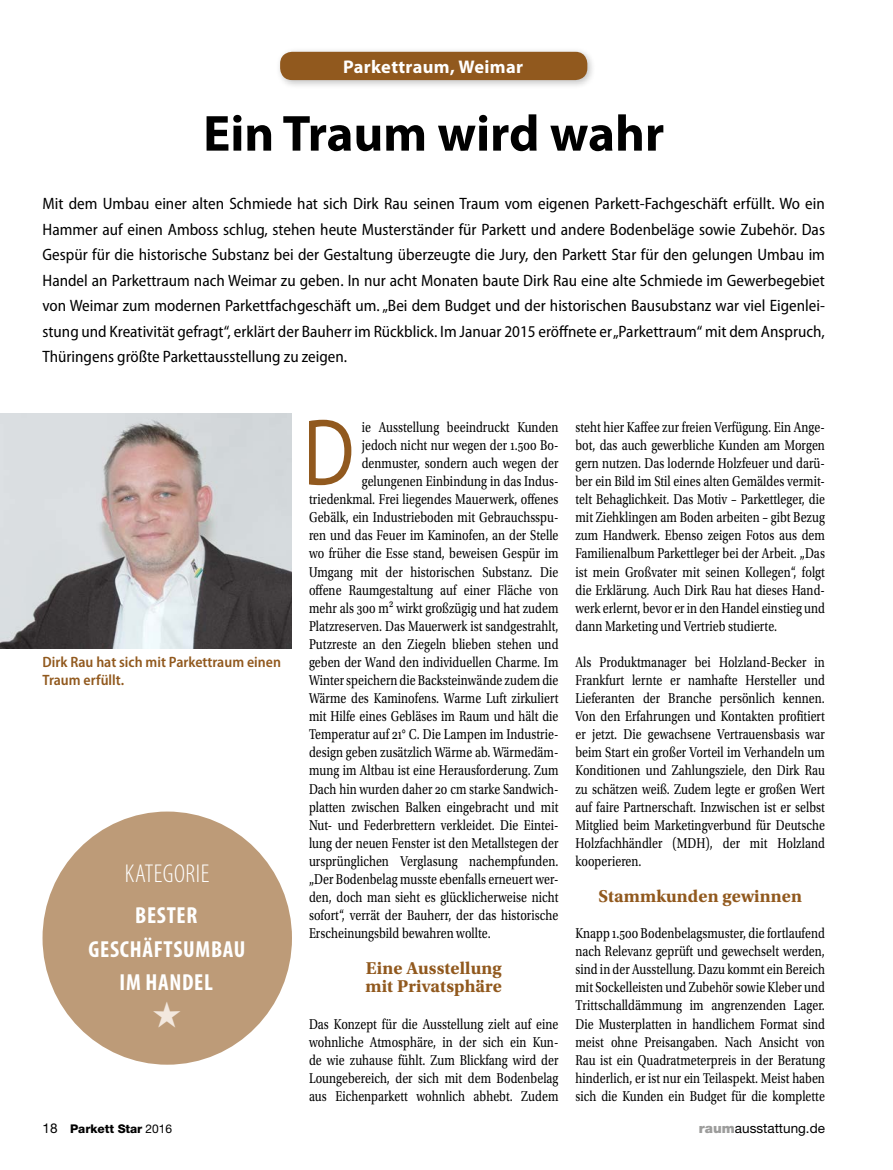
<style>
.page{position:relative;width:893px;height:1170px;background:#fff}
.page>*{position:absolute;margin:0;border:0;box-sizing:border-box;transform-origin:0 0}
.t1{font:95.4px "Myriad Pro";color:#91591e;scale:.8 1}
.t2{font:700 51px "Myriad Pro";color:#000}
.t3{font:300 condensed 25.95px "Myriad Pro";letter-spacing:.02em;color:#fff}
.t4{font:700 condensed 23.25px/33.6px "Myriad Pro";letter-spacing:.03em;color:#fff;text-align:center}
.t5{font:700 18.3px "Myriad Pro";letter-spacing:.02em;color:#fff}
.t6{font:700 18px/18px "Utopia Std";letter-spacing:.005em;color:#91591e}
.t7{font:semi-condensed 16.5px/25.5px "Myriad Pro";color:#000;text-align:justify}
.t8{font:15px/18.1px "Utopia Std";letter-spacing:.005em;color:#000;text-align:justify;scale:.8 1}
.t9{font:600 semi-condensed 15px/18px "Myriad Pro";color:#91591e}
.t10{font:13.5px "Helvetica Neue LT Std";color:#000}
.t11{font:800 12px "Helvetica Neue LT Std";letter-spacing:-.005em;color:#000}
.s1{font-weight:400;font-size:13.5px}
.s2{font-weight:400}
.s3{font-weight:900;color:#9d9d9c}
</style>
<div class="page">
<div style="left:43px;top:811px;width:249px;height:253px;background:#bd9b78;border-radius:50%"></div>
<div style="left:275px;top:47px;width:322px;height:42px;background:#000;opacity:.25"></div>
<div style="left:280px;top:52px;width:307px;height:28px;background:#91591e;border-radius:12px"></div>
<img style="left:0;top:414px;width:292px;height:234px">
<p class="t5" style="left:343px;top:56px;width:182px">Parkettraum, Weimar</p>
<h2 class="t2" style="left:203px;top:105px;width:463px">Ein Traum wird wahr</h2>
<p class="t7" style="left:43px;top:191px;width:784px">Mit dem Umbau einer alten Schmiede hat sich Dirk Rau seinen Traum vom eigenen Parkett-Fachgeschäft erfüllt. Wo ein Hammer auf einen Amboss schlug, stehen heute Musterständer für Parkett und andere Bodenbeläge sowie Zubehör. Das Gespür für die historische Substanz bei der Gestaltung überzeugte die Jury, den Parkett Star für den gelungen Umbau im Handel an Parkettraum nach Weimar zu geben. In nur acht Monaten baute Dirk Rau eine alte Schmiede im Gewerbegebiet von Weimar zum modernen Parkettfachgeschäft um. „Bei dem Budget und der historischen Bausubstanz war viel Eigenlei&shy;stung und Kreativität gefragt“, erklärt der Bauherr im Rückblick. Im Januar 2015 eröffnete er „Parkettraum“ mit dem Anspruch, Thüringens größte Parkettausstellung zu zeigen.</p>
<p class="t9" style="left:43px;top:653px;width:240px">Dirk Rau hat sich mit Parkettraum einen<br>Traum erfüllt.</p>
<h3 class="t3" style="left:125px;top:859px;width:86px">KATEGORIE</h3>
<h3 class="t4" style="left:88px;top:898px;width:159px">BESTER<br>GESCHÄFTSUMBAU<br>IM HANDEL</h3>
<h1 class="t1" style="left:303px;top:400px;width:65px">D</h1>
<p class="t8" style="left:362px;top:418px;width:247px">ie Ausstellung beeindruckt Kunden</p>
<p class="t8" style="left:362px;top:436px;width:247px">jedoch nicht nur wegen der 1.500 Bo-</p>
<p class="t8" style="left:362px;top:454px;width:247px">denmuster, sondern auch wegen der</p>
<p class="t8" style="left:362px;top:472px;width:247px">gelungenen Einbindung in das Indus-</p>
<p class="t8" style="left:309px;top:490px;width:313px">triedenkmal. Frei liegendes Mauerwerk, offenes</p>
<p class="t8" style="left:309px;top:508px;width:313px">Gebälk, ein Industrieboden mit Gebrauchsspu-</p>
<p class="t8" style="left:309px;top:526px;width:313px">ren und das Feuer im Kaminofen, an der Stelle</p>
<p class="t8" style="left:309px;top:544px;width:313px">wo früher die Esse stand, beweisen Gespür im</p>
<p class="t8" style="left:309px;top:563px;width:313px">Umgang mit der historischen Substanz. Die</p>
<p class="t8" style="left:309px;top:581px;width:313px">offene Raumgestaltung auf einer Fläche von</p>
<p class="t8" style="left:309px;top:599px;width:313px">mehr als 300 m² wirkt großzügig und hat zudem</p>
<p class="t8" style="left:309px;top:617px;width:313px">Platzreserven. Das Mauerwerk ist sandgestrahlt,</p>
<p class="t8" style="left:309px;top:635px;width:313px">Putzreste an den Ziegeln blieben stehen und</p>
<p class="t8" style="left:309px;top:653px;width:313px">geben der Wand den individuellen Charme. Im</p>
<p class="t8" style="left:309px;top:671px;width:313px">Winter speichern die Backsteinwände zudem die</p>
<p class="t8" style="left:309px;top:689px;width:313px">Wärme des Kaminofens. Warme Luft zirkuliert</p>
<p class="t8" style="left:309px;top:707px;width:313px">mit Hilfe eines Gebläses im Raum und hält die</p>
<p class="t8" style="left:309px;top:725px;width:313px">Temperatur auf 21° C. Die Lampen im Industrie-</p>
<p class="t8" style="left:309px;top:743px;width:313px">design geben zusätzlich Wärme ab. Wärmedäm-</p>
<p class="t8" style="left:309px;top:761px;width:313px">mung im Altbau ist eine Herausforderung. Zum</p>
<p class="t8" style="left:309px;top:779px;width:313px">Dach hin wurden daher 20 cm starke Sandwich-</p>
<p class="t8" style="left:309px;top:797px;width:313px">platten zwischen Balken eingebracht und mit</p>
<p class="t8" style="left:309px;top:816px;width:313px">Nut- und Federbrettern verkleidet. Die Eintei-</p>
<p class="t8" style="left:309px;top:834px;width:313px">lung der neuen Fenster ist den Metallstegen der</p>
<p class="t8" style="left:309px;top:852px;width:313px">ursprünglichen Verglasung nachempfunden.</p>
<p class="t8" style="left:309px;top:870px;width:313px">„Der Bodenbelag musste ebenfalls erneuert wer-</p>
<p class="t8" style="left:309px;top:888px;width:313px">den, doch man sieht es glücklicherweise nicht</p>
<p class="t8" style="left:309px;top:906px;width:313px">sofort“, verrät der Bauherr, der das historische</p>
<p class="t8" style="left:309px;top:924px;width:229px">Erscheinungsbild bewahren wollte.</p>
<p class="t6" style="left:365px;top:959px;width:138px">Eine Ausstellung mit Privatsphäre</p>
<p class="t8" style="left:309px;top:1014px;width:313px">Das Konzept für die Ausstellung zielt auf eine wohnliche Atmosphäre, in der sich ein Kun&shy;de wie zuhause fühlt. Zum Blickfang wird der Loungebereich, der sich mit dem Bodenbelag aus Eichenparkett wohnlich abhebt. Zudem</p>
<p class="t8" style="left:575px;top:418px;width:313px">steht hier Kaffee zur freien Verfügung. Ein Ange&shy;bot, das auch gewerbliche Kunden am Morgen gern nutzen. Das lodernde Holzfeuer und darü&shy;ber ein Bild im Stil eines alten Gemäldes vermit&shy;telt Behaglichkeit. Das Motiv – Parkettleger, die mit Ziehklingen am Boden arbeiten – gibt Bezug zum Handwerk. Ebenso zeigen Fotos aus dem Familienalbum Parkettleger bei der Arbeit. „Das ist mein Großvater mit seinen Kollegen“, folgt die Erklärung. Auch Dirk Rau hat dieses Hand&shy;werk erlernt, bevor er in den Handel einstieg und dann Marketing und Vertrieb studierte.</p>
<p class="t8" style="left:575px;top:653px;width:313px">Als Produktmanager bei Holzland-Becker in Frankfurt lernte er namhafte Hersteller und Lieferanten der Branche persönlich kennen.<br>Von den Erfahrungen und Kontakten profitiert er jetzt. Die gewachsene Vertrauensbasis war beim Start ein großer Vorteil im Verhandeln um Konditionen und Zahlungsziele, den Dirk Rau zu schätzen weiß. Zudem legte er großen Wert auf faire Partnerschaft. Inzwischen ist er selbst Mitglied beim Marketingverbund für Deutsche Holzfachhändler (MDH), der mit Holzland kooperieren.</p>
<p class="t6" style="left:598px;top:887px;width:205px">Stammkunden gewinnen</p>
<p class="t8" style="left:575px;top:924px;width:313px">Knapp 1.500 Bodenbelagsmuster, die fortlaufend nach Relevanz geprüft und gewechselt werden, sind in der Ausstellung. Dazu kommt ein Bereich mit Sockelleisten und Zubehör sowie Kleber und Trittschalldämmung im angrenzenden Lager.<br>Die Musterplatten in handlichem Format sind meist ohne Preisangaben. Nach Ansicht von Rau ist ein Quadratmeterpreis in der Beratung hinderlich, er ist nur ein Teilaspekt. Meist haben sich die Kunden ein Budget für die komplette</p>
<p class="t11" style="left:43px;top:1121px;width:131px"><span class="s1">18</span> Parkett Star <span class="s2">2016</span></p>
<p class="t10" style="left:699px;top:1119px;width:128px"><span class="s3">raum</span>ausstattung.de</p>
</div>
